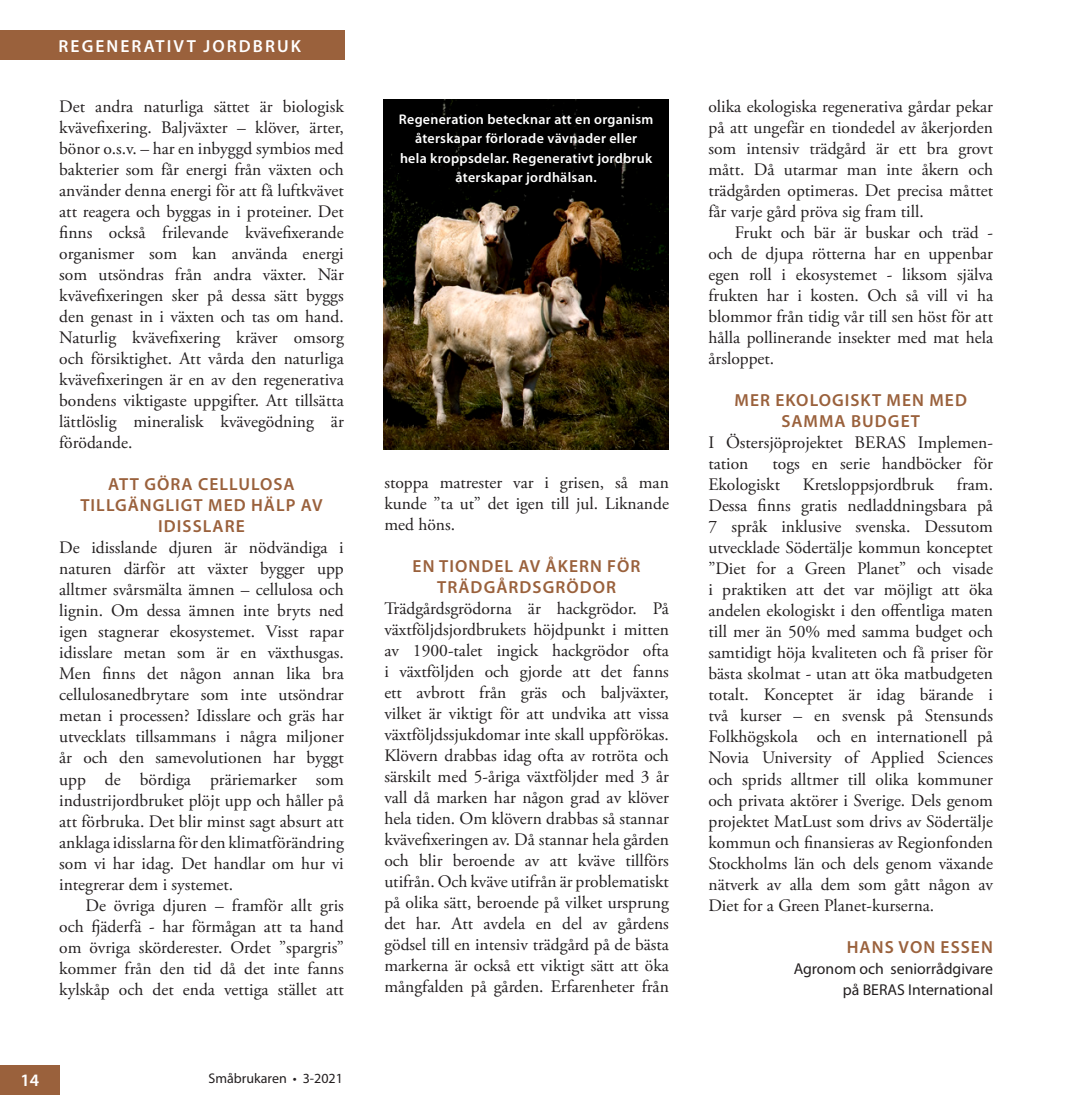
<style>
.page{position:relative;width:1092px;height:1117px;background:#fff}
.page>*{position:absolute;margin:0;border:0;box-sizing:border-box;transform-origin:0 0}
.Brödtext_indrag{font:17.5px/21px "Adobe Garamond Pro";color:#231f20;text-align:justify}
.Brödtext_indrag-2{font:600 17.5px/21px "Myriad Pro";letter-spacing:.06em;color:#9a613c;text-align:center}
.Mellis{font:600 17.5px "Myriad Pro";letter-spacing:.12em;color:#fff}
.t1{font:15.75px "Myriad Pro";color:#231f20}
.Brödtext_indrag-3{font:600 14px/19.2px "Myriad Pro";letter-spacing:.02em;color:#fff;text-align:center}
.t2{font:14px "Myriad Pro";color:#231f20}
</style>
<div class="page">
<div style="left:0;top:1064px;width:60px;height:30px;background:#9a613c"></div>
<div style="left:0;top:30px;width:344px;height:30px;background:#9a613c"></div>
<img style="left:384px;top:99px;width:284px;height:350px">
<p class="Mellis" style="left:58px;top:32px;width:71px">LEDARE</p>
<p class="Mellis" style="left:58px;top:35px;width:244px">REGENERATIVT JORDBRUK</p>
<p class="Brödtext_indrag" style="left:59px;top:96px;width:286px">Det andra naturliga sättet är biologisk kvävefixering. Baljväxter – klöver, ärter, bönor o.s.v. – har en inbyggd symbios med bakterier som får energi från växten och använder denna energi för att få luftkvävet att reagera och byggas in i proteiner. Det finns också frilevande kvävefixerande organismer som kan använda energi som utsöndras från andra växter. När kvävefixeringen sker på dessa sätt byggs den genast in i växten och tas om hand.<br>Naturlig kvävefixering kräver omsorg och försiktighet. Att vårda den naturliga kvävefixeringen är en av den regenerativa bondens viktigaste uppgifter. Att tillsätta lättlöslig mineralisk kvävegödning är förödande.</p>
<p class="Brödtext_indrag-2" style="left:80px;top:473px;width:244px">ATT GÖRA CELLULOSA<br>TILLGÄNGLIGT MED HÄLP AV<br>IDISSLARE</p>
<p class="Brödtext_indrag" style="left:59px;top:537px;width:286px">De idisslande djuren är nödvändiga i naturen därför att växter bygger upp alltmer svårsmälta ämnen – cellulosa och lignin. Om dessa ämnen inte bryts ned igen stagnerar ekosystemet. Visst rapar idisslare metan som är en växthusgas.<br>Men finns det någon annan lika bra cellulosanedbrytare som inte utsöndrar metan i processen? Idisslare och gräs har utvecklats tillsammans i några miljoner år och den samevolutionen har byggt upp de bördiga präriemarker som industrijordbruket plöjt upp och håller på att förbruka. Det blir minst sagt absurt att anklaga idisslarna för den klimatförändring som vi har idag. Det handlar om hur vi integrerar dem i systemet.</p>
<p class="Brödtext_indrag" style="left:59px;top:894px;width:286px;text-indent:26px">De övriga djuren – framför allt gris och fjäderfä - har förmågan att ta hand om övriga skörderester. Ordet ”spargris” kommer från den tid då det inte fanns kylskåp och det enda vettiga stället att</p>
<p class="Mellis" style="left:20px;top:1068px;width:20px">14</p>
<p class="t2" style="left:208px;top:1069px;width:136px">Småbrukaren • 3-2021</p>
<p class="Brödtext_indrag-3" style="left:399px;top:109px;width:256px">Regeneration betecknar att en organism återskapar förlorade vävnader eller<br>hela kroppsdelar. Regenerativt jordbruk återskapar jordhälsan.</p>
<p class="Brödtext_indrag" style="left:384px;top:472px;width:286px">stoppa matrester var i grisen, så man kunde ”ta ut” det igen till jul. Liknande med höns.</p>
<p class="Brödtext_indrag-2" style="left:412px;top:555px;width:229px">EN TIONDEL AV ÅKERN FÖR<br>TRÄDGÅRDSGRÖDOR</p>
<p class="Brödtext_indrag" style="left:384px;top:598px;width:286px">Trädgårdsgrödorna är hackgrödor. På växtföljdsjordbrukets höjdpunkt i mitten av 1900-talet ingick hackgrödor ofta i växtföljden och gjorde att det fanns ett avbrott från gräs och baljväxter, vilket är viktigt för att undvika att vissa växtföljdssjukdomar inte skall uppförökas.<br>Klövern drabbas idag ofta av rotröta och särskilt med 5-åriga växtföljder med 3 år vall då marken har någon grad av klöver hela tiden. Om klövern drabbas så stannar kvävefixeringen av. Då stannar hela gården och blir beroende av att kväve tillförs utifrån. Och kväve utifrån är problematiskt på olika sätt, beroende på vilket ursprung det har. Att avdela en del av gårdens gödsel till en intensiv trädgård på de bästa markerna är också ett viktigt sätt att öka mångfalden på gården. Erfarenheter från</p>
<p class="Brödtext_indrag" style="left:708px;top:96px;width:286px">olika ekologiska regenerativa gårdar pekar på att ungefär en tiondedel av åkerjorden som intensiv trädgård är ett bra grovt mått. Då utarmar man inte åkern och trädgården optimeras. Det precisa måttet får varje gård pröva sig fram till.</p>
<p class="Brödtext_indrag" style="left:708px;top:222px;width:286px;text-indent:26px">Frukt och bär är buskar och träd - och de djupa rötterna har en uppenbar egen roll i ekosystemet - liksom själva frukten har i kosten. Och så vill vi ha blommor från tidig vår till sen höst för att hålla pollinerande insekter med mat hela årsloppet.</p>
<p class="Brödtext_indrag-2" style="left:734px;top:389px;width:234px">MER EKOLOGISKT MEN MED<br>SAMMA BUDGET</p>
<p class="Brödtext_indrag" style="left:708px;top:432px;width:286px">I Östersjöprojektet BERAS Implemen&shy;tation</p>
<p class="Brödtext_indrag" style="left:708px;top:453px;width:286px;text-indent:64px">togs en serie handböcker för<br>Ekologiskt</p>
<p class="Brödtext_indrag" style="left:708px;top:474px;width:286px;text-indent:248px">fram.<br>Dessa finns gratis nedladdningsbara på 7 språk inklusive svenska. Dessutom utvecklade Södertälje kommun konceptet ”Diet for a Green Planet” och visade i praktiken att det var möjligt att öka andelen ekologiskt i den offentliga maten till mer än 50% med samma budget och samtidigt höja kvaliteten och få priser för bästa skolmat - utan att öka matbudgeten totalt. Konceptet är idag bärande i två kurser – en svensk på Stensunds Folkhögskola och en internationell på Novia University of Applied Sciences och sprids alltmer till olika kommuner och privata aktörer i Sverige. Dels genom projektet MatLust som drivs av Södertälje kommun och finansieras av Regionfonden Stockholms län och dels genom växande nätverk av alla dem som gått någon av Diet for a Green Planet-kurserna.</p>
<p class="Brödtext_indrag-2" style="left:846px;top:935px;width:147px">HANS VON ESSEN</p>
<p class="t1" style="left:793px;top:958px;width:201px">Agronom och seniorrådgivare</p>
<p class="t1" style="left:842px;top:979px;width:152px">på BERAS International</p>
<p class="Brödtext_indrag" style="left:802px;top:474px;width:133px">Kretsloppsjordbruk</p>
</div>
